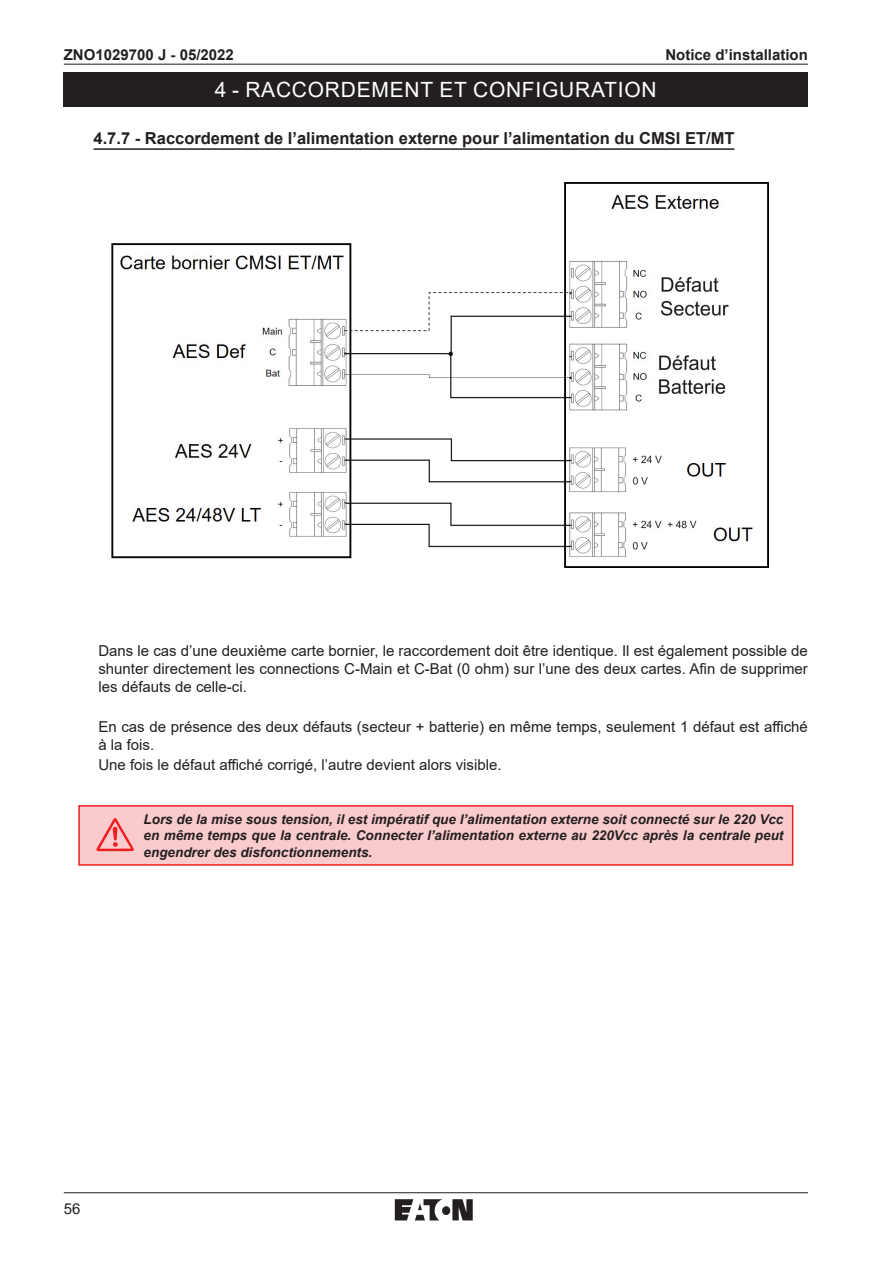
<style>
.page{position:relative;width:893px;height:1263px;background:#fff}
.page>*{position:absolute;margin:0;border:0;box-sizing:border-box;transform-origin:0 0}
.t1{font:21px "Arial";letter-spacing:.035em;color:#fff}
.t2{font:700 16.5px "Arial";color:#231f20}
.t3{font:15px/18px "Arial";color:#231f20;text-align:justify}
.t4{font:700 15px "Arial";color:#231f20}
.t5{font:italic 700 13.5px/16.2px "Arial";color:#231f20;text-align:justify}
</style>
<div class="page">
<hr style="left:64px;top:64px;width:744px;height:1px;background:#231f20">
<hr style="left:64px;top:1192px;width:744px;height:1px;background:#231f20">
<svg style="left:395px;top:1199px;width:78px;height:21px"></svg>
<img style="left:111px;top:182px;width:658px;height:385px">
<hr style="left:94px;top:148px;width:640px;height:2px;background:#231f20">
<div style="left:64px;top:73px;width:744px;height:34px;background:#231f20"></div>
<div style="left:79px;top:806px;width:714px;height:59px;background:#facbcc"></div>
<div style="left:78px;top:805px;width:715px;height:61px;border:2px solid #ee1f23"></div>
<img style="left:96px;top:818px;width:38px;height:34px">
<p class="t4" style="left:64px;top:44px;width:172px">ZNO1029700 J - 05/2022</p>
<p class="t4" style="left:665px;top:44px;width:144px">Notice d’installation</p>
<h1 class="t1" style="left:215px;top:75px;width:443px">4 - RACCORDEMENT ET CONFIGURATION</h1>
<p class="t2" style="left:94px;top:127px;width:642px">4.7.7 - Raccordement de l’alimentation externe pour l’alimentation du CMSI ET/MT</p>
<p class="t3" style="left:98px;top:641px;width:711px">Dans le cas d’une deuxième carte bornier, le raccordement doit être identique. Il est également possible de shunter directement les connections C-Main et C-Bat (0 ohm) sur l’une des deux cartes. Afin de supprimer les défauts de celle-ci.</p>
<p class="t3" style="left:98px;top:718px;width:711px">En cas de présence des deux défauts (secteur + batterie) en même temps, seulement 1 défaut est affiché à la fois.</p>
<p class="t3" style="left:98px;top:756px;width:405px">Une fois le défaut affiché corrigé, l’autre devient alors visible.</p>
<p class="t5" style="left:144px;top:812px;width:641px">Lors de la mise sous tension, il est impératif que l’alimentation externe soit connecté sur le 220 Vcc en même temps que la centrale. Connecter l’alimentation externe au 220Vcc après la centrale peut engendrer des disfonctionnements.</p>
<p class="t3" style="left:64px;top:1200px;width:18px">56</p>
</div>
